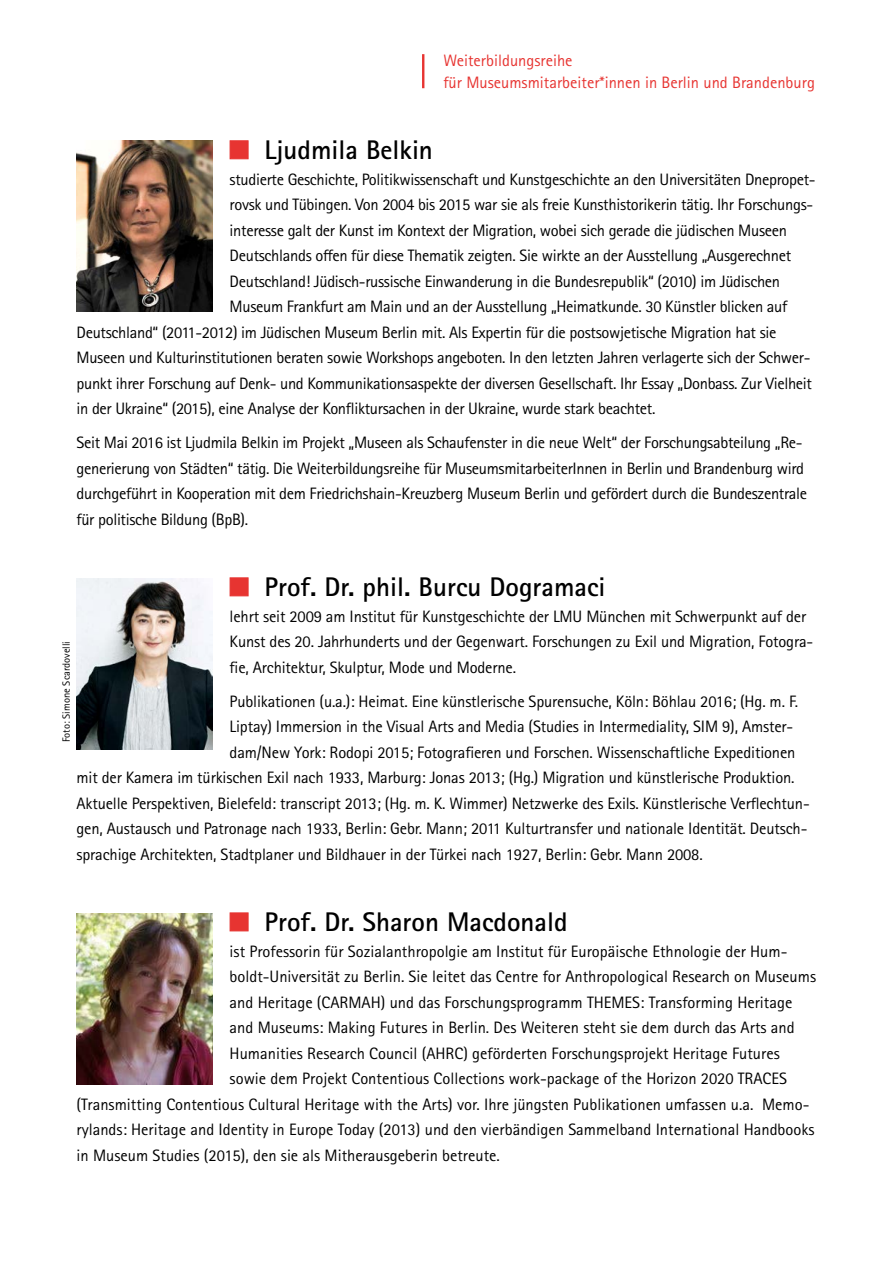
<style>
.page{position:relative;width:893px;height:1263px;background:#fff}
.page>*{position:absolute;margin:0;border:0;box-sizing:border-box;transform-origin:0 0}
.t1{font:700 27px "Rotis Sans Serif Std";color:#000}
.t2{font:16.5px/25.5px "Rotis Sans Serif Std";letter-spacing:-.01em;color:#000}
.t3{font:16.5px/22.5px "Rotis Sans Serif Std";color:#e73431}
.t4{font:10.5px "Rotis Sans Serif Std";color:#000}
</style>
<div class="page">
<hr style="left:422px;top:54px;width:2px;height:34px;background:#e73431">
<div style="left:230px;top:140px;width:19px;height:19px;background:#e73431;border:1px solid #e73431"></div>
<div style="left:230px;top:577px;width:19px;height:19px;background:#e73431;border:1px solid #e73431"></div>
<div style="left:230px;top:912px;width:19px;height:19px;background:#e73431;border:1px solid #e73431"></div>
<img style="left:77px;top:140px;width:136px;height:171px">
<img style="left:77px;top:578px;width:136px;height:171px">
<img style="left:77px;top:913px;width:136px;height:171px">
<p class="t3" style="left:443px;top:49px;width:373px">Weiterbildungsreihe<br>für Museumsmitarbeiter*innen in Berlin und Brandenburg</p>
<h1 class="t1" style="left:265px;top:133px;width:170px">Ljudmila Belkin</h1>
<p class="t2" style="left:230px;top:167px;width:588px">studierte Geschichte, Politikwissenschaft und Kunstgeschichte an den Universitäten Dnepropet-</p>
<p class="t2" style="left:230px;top:192px;width:585px">rovsk und Tübingen. Von 2004 bis 2015 war sie als freie Kunsthistorikerin tätig. Ihr Forschungs-</p>
<p class="t2" style="left:230px;top:218px;width:559px">interesse galt der Kunst im Kontext der Migration, wobei sich gerade die jüdischen Museen</p>
<p class="t2" style="left:230px;top:243px;width:563px">Deutschlands offen für diese Thematik zeigten. Sie wirkte an der Ausstellung „Ausgerechnet</p>
<p class="t2" style="left:230px;top:269px;width:552px">Deutschland! Jüdisch-russische Einwanderung in die Bundesrepublik“ (2010) im Jüdischen</p>
<p class="t2" style="left:230px;top:294px;width:559px">Museum Frankfurt am Main und an der Ausstellung „Heimatkunde. 30 Künstler blicken auf</p>
<p class="t2" style="left:77px;top:320px;width:701px">Deutschland“ (2011-2012) im Jüdischen Museum Berlin mit. Als Expertin für die postsowjetische Migration hat sie</p>
<p class="t2" style="left:77px;top:345px;width:735px">Museen und Kulturinstitutionen beraten sowie Workshops angeboten. In den letzten Jahren verlagerte sich der Schwer-</p>
<p class="t2" style="left:77px;top:370px;width:737px">punkt ihrer Forschung auf Denk- und Kommunikationsaspekte der diversen Gesellschaft. Ihr Essay „Donbass. Zur Vielheit</p>
<p class="t2" style="left:77px;top:396px;width:580px">in der Ukraine“ (2015), eine Analyse der Konfliktursachen in der Ukraine, wurde stark beachtet.</p>
<p class="t2" style="left:77px;top:430px;width:732px">Seit Mai 2016 ist Ljudmila Belkin im Projekt „Museen als Schaufenster in die neue Welt“ der Forschungsabteilung „Re&shy;generierung von Städten“ tätig. Die Weiterbildungsreihe für MuseumsmitarbeiterInnen in Berlin und Brandenburg wird durchgeführt in Kooperation mit dem Friedrichshain-Kreuzberg Museum Berlin und gefördert durch die Bundeszentrale für politische Bildung (BpB).</p>
<h1 class="t1" style="left:265px;top:570px;width:342px">Prof. Dr. phil. Burcu Dogramaci</h1>
<p class="t2" style="left:230px;top:604px;width:585px">lehrt seit 2009 am Institut für Kunstgeschichte der LMU München mit Schwerpunkt auf der<br>Kunst des 20. Jahrhunderts und der Gegenwart. Forschungen zu Exil und Migration, Fotogra&shy;fie, Architektur, Skulptur, Mode und Moderne.</p>
<p class="t2" style="left:230px;top:689px;width:570px">Publikationen (u.a.): Heimat. Eine künstlerische Spurensuche, Köln: Böhlau 2016; (Hg. m. F.</p>
<p class="t2" style="left:230px;top:714px;width:565px">Liptay) Immersion in the Visual Arts and Media (Studies in Intermediality, SIM 9), Amster-</p>
<p class="t2" style="left:230px;top:740px;width:567px">dam/New York: Rodopi 2015; Fotografieren und Forschen. Wissenschaftliche Expeditionen</p>
<p class="t2" style="left:77px;top:765px;width:720px">mit der Kamera im türkischen Exil nach 1933, Marburg: Jonas 2013; (Hg.) Migration und künstlerische Produktion.</p>
<p class="t2" style="left:77px;top:791px;width:735px">Aktuelle Perspektiven, Bielefeld: transcript 2013; (Hg. m. K. Wimmer) Netzwerke des Exils. Künstlerische Verflechtun-</p>
<p class="t2" style="left:77px;top:816px;width:732px">gen, Austausch und Patronage nach 1933, Berlin: Gebr. Mann; 2011 Kulturtransfer und nationale Identität. Deutsch-</p>
<p class="t2" style="left:77px;top:842px;width:628px">sprachige Architekten, Stadtplaner und Bildhauer in der Türkei nach 1927, Berlin: Gebr. Mann 2008.</p>
<p class="t4" style="left:60px;top:742px;width:103px;rotate:-90deg">Foto: Simone Scardovelli</p>
<h1 class="t1" style="left:265px;top:905px;width:304px">Prof. Dr. Sharon Macdonald</h1>
<p class="t2" style="left:230px;top:939px;width:559px">ist Professorin für Sozialanthropolgie am Institut für Europäische Ethnologie der Hum-</p>
<p class="t2" style="left:230px;top:964px;width:588px">boldt-Universität zu Berlin. Sie leitet das Centre for Anthropological Research on Museums</p>
<p class="t2" style="left:230px;top:990px;width:564px">and Heritage (CARMAH) und das Forschungsprogramm THEMES: Transforming Heritage</p>
<p class="t2" style="left:230px;top:1015px;width:567px">and Museums: Making Futures in Berlin. Des Weiteren steht sie dem durch das Arts and</p>
<p class="t2" style="left:230px;top:1041px;width:552px">Humanities Research Council (AHRC) geförderten Forschungsprojekt Heritage Futures</p>
<p class="t2" style="left:230px;top:1066px;width:559px">sowie dem Projekt Contentious Collections work-package of the Horizon 2020 TRACES</p>
<p class="t2" style="left:77px;top:1092px;width:734px">(Transmitting Contentious Cultural Heritage with the Arts) vor. Ihre jüngsten Publikationen umfassen u.a. Memo-</p>
<p class="t2" style="left:77px;top:1117px;width:739px">rylands: Heritage and Identity in Europe Today (2013) und den vierbändigen Sammelband International Handbooks</p>
<p class="t2" style="left:77px;top:1143px;width:425px">in Museum Studies (2015), den sie als Mitherausgeberin betreute.</p>
</div>
